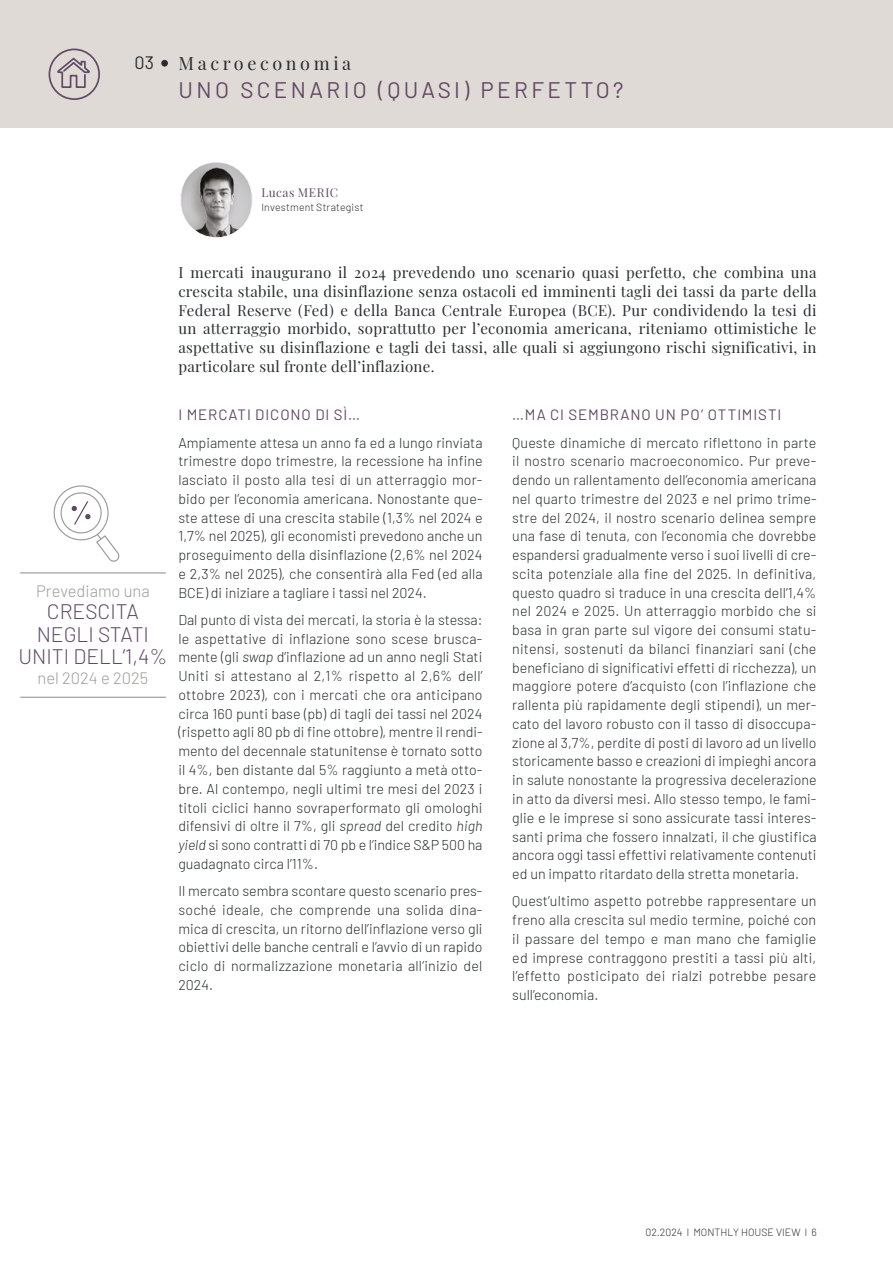
<style>
.page{position:relative;width:893px;height:1263px;background:#fff}
.page>*{position:absolute;margin:0;border:0;box-sizing:border-box;transform-origin:0 0}
.t1{font:22.5px "Barlow";letter-spacing:.15em;color:#624865}
.t2{font:300 21px/22.5px "Barlow";color:#624865;text-align:center}
.t3{font:18px "Playfair Display";letter-spacing:.2em;color:#2a2c30}
.t4{font:18px "Barlow";color:#2a2c30}
.t5{font:300 16.5px "Barlow";color:#9d9d9c}
.t6{font:15px/18.8px "Playfair Display";letter-spacing:.02em;color:#2a2c30;text-align:justify}
.t7{font:15px "Barlow";letter-spacing:.06em;color:#624865}
.t8{font:300 14.25px/18.8px "Barlow";color:#2a2c30;text-align:justify}
.t9{font:12px "Playfair Display";letter-spacing:.045em;color:#624865}
.t10{font:300 10.5px "Barlow";letter-spacing:.01em;color:#2a2c30}
.s1{font-style:italic}
</style>
<div class="page">
<div style="left:0;top:0;width:893px;height:128px;background:#dfdad5"></div>
<div style="left:161px;top:60px;width:7px;height:7px;background:#2a2c30;border-radius:50%"></div>
<img style="left:181px;top:162px;width:71px;height:76px;border-radius:36px">
<div style="left:180px;top:162px;width:73px;height:76px;border:1px solid #fff;border-radius:36px"></div>
<hr style="left:20px;top:572px;width:146px;height:1px;background:#9d9d9c">
<hr style="left:20px;top:697px;width:146px;height:1px;background:#9d9d9c">
<svg style="left:53px;top:485px;width:67px;height:77px"></svg>
<svg style="left:48px;top:48px;width:52px;height:52px"></svg>
<p class="t4" style="left:134px;top:50px;width:21px">03</p>
<p class="t3" style="left:179px;top:49px;width:174px">Macroeconomia</p>
<h1 class="t1" style="left:179px;top:74px;width:446px">UNO SCENARIO (QUASI) PERFETTO?</h1>
<p class="t9" style="left:261px;top:183px;width:78px">Lucas MERIC</p>
<p class="t10" style="left:261px;top:200px;width:103px">Investment Strategist</p>
<p class="t5" style="left:36px;top:579px;width:115px">Prevediamo una</p>
<h2 class="t2" style="left:19px;top:599px;width:150px">CRESCITA<br>NEGLI STATI<br>UNITI DELL’1,4%</h2>
<p class="t5" style="left:38px;top:666px;width:112px">nel 2024 e 2025</p>
<p class="t6" style="left:178px;top:262px;width:640px">I mercati inaugurano il 2024 prevedendo uno scenario quasi perfetto, che combina una crescita stabile, una disinflazione senza ostacoli ed imminenti tagli dei tassi da parte della Federal Reserve (Fed) e della Banca Centrale Europea (BCE). Pur condividendo la tesi di un atterraggio morbido, soprattutto per l’economia americana, riteniamo ottimistiche le aspettative su disinflazione e tagli dei tassi, alle quali si aggiungono rischi significativi, in particolare sul fronte dell’inflazione.</p>
<p class="t7" style="left:178px;top:404px;width:183px">I MERCATI DICONO DI SÌ…</p>
<p class="t8" style="left:178px;top:432px;width:306px">Ampiamente attesa un anno fa ed a lungo rinviata trimestre dopo trimestre, la recessione ha infine lasciato il posto alla tesi di un atterraggio mor&shy;bido per l’economia americana. Nonostante que&shy;ste attese di una crescita stabile (1,3% nel 2024 e 1,7% nel 2025), gli economisti prevedono anche un proseguimento della disinflazione (2,6% nel 2024 e 2,3% nel 2025), che consentirà alla Fed (ed alla BCE) di iniziare a tagliare i tassi nel 2024.</p>
<p class="t8" style="left:178px;top:609px;width:306px">Dal punto di vista dei mercati, la storia è la stessa: le aspettative di inflazione sono scese brusca&shy;mente (gli <span class="s1">swap</span> d’inflazione ad un anno negli Stati Uniti si attestano al 2,1% rispetto al 2,6% dell’ ottobre 2023), con i mercati che ora anticipano circa 160 punti base (pb) di tagli dei tassi nel 2024 (rispetto agli 80 pb di fine ottobre), mentre il rendi&shy;mento del decennale statunitense è tornato sotto il 4%, ben distante dal 5% raggiunto a metà otto&shy;bre. Al contempo, negli ultimi tre mesi del 2023 i titoli ciclici hanno sovraperformato gli omologhi difensivi di oltre il 7%, gli <span class="s1">spread</span> del credito <span class="s1">high yield</span> si sono contratti di 70 pb e l’indice S&amp;P 500 ha guadagnato circa l’11%.</p>
<p class="t8" style="left:178px;top:880px;width:306px">Il mercato sembra scontare questo scenario pres&shy;soché ideale, che comprende una solida dina&shy;mica di crescita, un ritorno dell’inflazione verso gli obiettivi delle banche centrali e l’avvio di un rapido ciclo di normalizzazione monetaria all’inizio del 2024.</p>
<p class="t7" style="left:512px;top:404px;width:271px">…MA CI SEMBRANO UN PO’ OTTIMISTI</p>
<p class="t8" style="left:512px;top:432px;width:306px">Queste dinamiche di mercato riflettono in parte il nostro scenario macroeconomico. Pur preve&shy;dendo un rallentamento dell’economia americana nel quarto trimestre del 2023 e nel primo trime&shy;stre del 2024, il nostro scenario delinea sempre una fase di tenuta, con l’economia che dovrebbe espandersi gradualmente verso i suoi livelli di cre&shy;scita potenziale alla fine del 2025. In definitiva, questo quadro si traduce in una crescita dell’1,4% nel 2024 e 2025. Un atterraggio morbido che si basa in gran parte sul vigore dei consumi statu&shy;nitensi, sostenuti da bilanci finanziari sani (che beneficiano di significativi effetti di ricchezza), un maggiore potere d’acquisto (con l’inflazione che rallenta più rapidamente degli stipendi), un mer&shy;cato del lavoro robusto con il tasso di disoccupa&shy;zione al 3,7%, perdite di posti di lavoro ad un livello storicamente basso e creazioni di impieghi ancora in salute nonostante la progressiva decelerazione in atto da diversi mesi. Allo stesso tempo, le fami&shy;glie e le imprese si sono assicurate tassi interes&shy;santi prima che fossero innalzati, il che giustifica ancora oggi tassi effettivi relativamente contenuti ed un impatto ritardato della stretta monetaria.</p>
<p class="t8" style="left:512px;top:891px;width:306px">Quest’ultimo aspetto potrebbe rappresentare un freno alla crescita sul medio termine, poiché con il passare del tempo e man mano che famiglie ed imprese contraggono prestiti a tassi più alti, l’effetto posticipato dei rialzi potrebbe pesare sull’economia.</p>
<p class="t10" style="left:645px;top:1225px;width:173px">02.2024 l MONTHLY HOUSE VIEW l 6</p>
</div>
